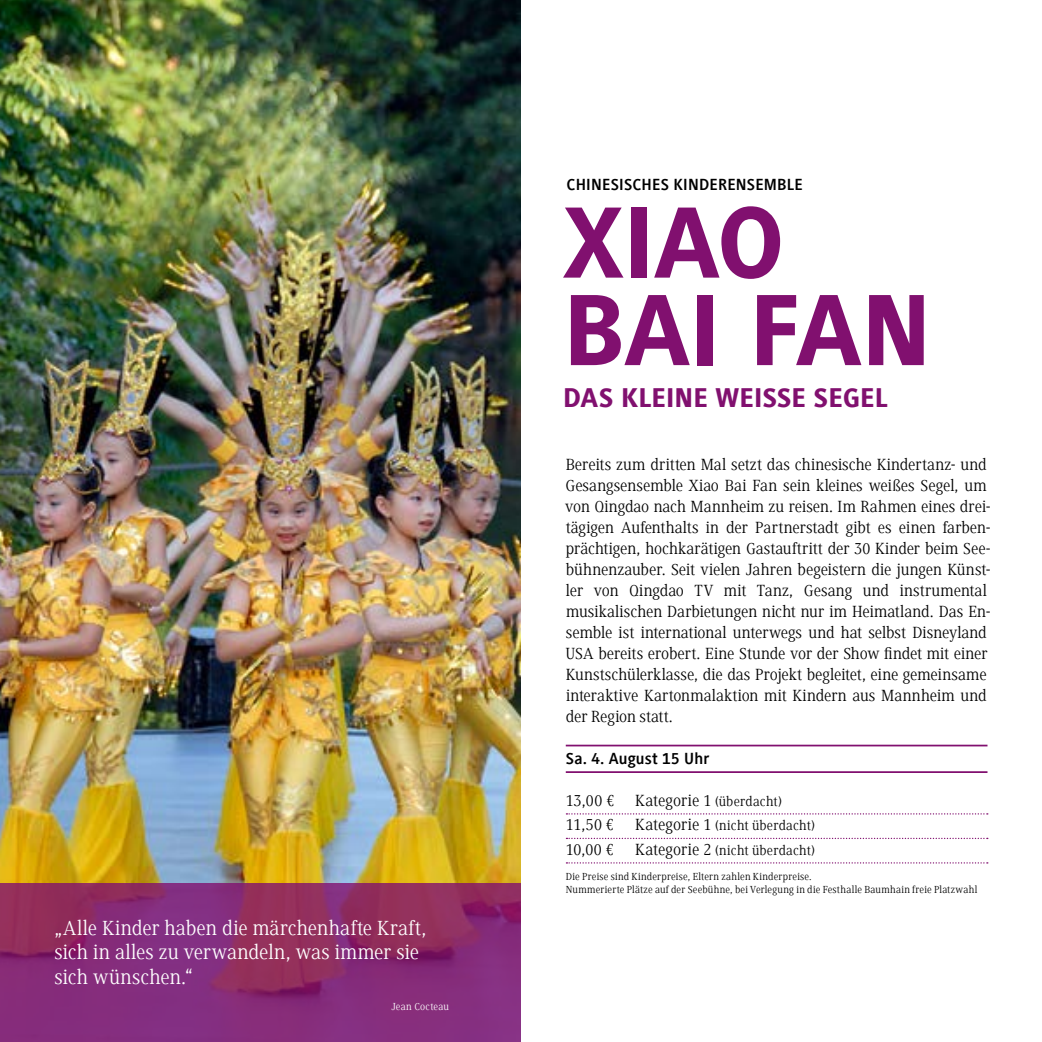
<style>
.page{position:relative;width:1042px;height:1042px;background:#fff}
.page>*{position:absolute;margin:0;border:0;box-sizing:border-box;transform-origin:0 0}
.t1{font:800 105px/87.5px "Generis Sans Com";letter-spacing:-.01em;color:#81106f}
.t2{font:800 28px "Generis Sans Com";color:#81106f}
.t3{font:21px/24.5px "Generis Serif Com";letter-spacing:.005em;color:#fff}
.t4{font:16.62px/21px "Generis Serif Com";color:#000}
.t5{font:700 16.62px "Generis Sans Com";letter-spacing:.015em;color:#000}
.t6{font:14px "Generis Serif Com";letter-spacing:.015em;color:#000}
.t7{font:10.5px/12.6px "Generis Serif Com";letter-spacing:.02em;color:#000}
.t8{font:10.5px "Generis Serif Com";letter-spacing:.015em;color:#fff}
.s1{font-size:16.62px}
</style>
<div class="page">
<img style="left:0;top:0;width:521px;height:883px">
<hr style="left:566px;top:744px;width:421px;height:2px;background:#81106f">
<hr style="left:566px;top:771px;width:421px;height:2px;background:#81106f">
<svg style="left:566px;top:813px;width:422px;height:1px"></svg>
<svg style="left:566px;top:838px;width:422px;height:1px"></svg>
<svg style="left:566px;top:862px;width:422px;height:1px"></svg>
<svg style="left:0;top:883px;width:521px;height:159px;background:#882c71"></svg>
<p class="t3" style="left:55px;top:915px;width:373px">„Alle Kinder haben die märchenhafte Kraft, sich in alles zu verwandeln, was immer sie sich wünschen.“</p>
<p class="t8" style="left:391px;top:1000px;width:59px">Jean Cocteau</p>
<p class="t5" style="left:566px;top:175px;width:238px">CHINESISCHES KINDERENSEMBLE</p>
<h1 class="t1" style="left:563px;top:200px;width:370px">XIAO<br>BAI FAN</h1>
<h2 class="t2" style="left:563px;top:382px;width:326px">DAS KLEINE WEISSE SEGEL</h2>
<p class="t4" style="left:565px;top:454px;width:427px">Bereits zum dritten Mal setzt das chinesische Kindertanz- und Gesangsensemble Xiao Bai Fan sein kleines weißes Segel, um von Qingdao nach Mannheim zu reisen. Im Rahmen eines drei&shy;tägigen Aufenthalts in der Partnerstadt gibt es einen farben&shy;prächtigen, hochkarätigen Gastauftritt der 30 Kinder beim See&shy;bühnenzauber. Seit vielen Jahren begeistern die jungen Künst&shy;ler von Qingdao TV mit Tanz, Gesang und instrumental musikalischen Darbietungen nicht nur im Heimatland. Das En&shy;semble ist international unterwegs und hat selbst Disneyland USA bereits erobert. Eine Stunde vor der Show findet mit einer Kunstschülerklasse, die das Projekt begleitet, eine gemeinsame interaktive Kartonmalaktion mit Kindern aus Mannheim und der Region statt.</p>
<p class="t5" style="left:566px;top:749px;width:145px">Sa. 4. August 15 Uhr</p>
<p class="t4" style="left:566px;top:790px;width:50px">13,00 €</p>
<p class="t6" style="left:635px;top:793px;width:149px"><span class="s1">Kategorie 1</span> (überdacht)</p>
<p class="t4" style="left:566px;top:814px;width:50px">11,50 €</p>
<p class="t6" style="left:635px;top:818px;width:182px"><span class="s1">Kategorie 1</span> (nicht überdacht)</p>
<p class="t4" style="left:566px;top:839px;width:50px">10,00 €</p>
<p class="t6" style="left:635px;top:842px;width:182px"><span class="s1">Kategorie 2</span> (nicht überdacht)</p>
<p class="t7" style="left:566px;top:870px;width:413px">Die Preise sind Kinderpreise, Eltern zahlen Kinderpreise.<br>Nummerierte Plätze auf der Seebühne, bei Verlegung in die Festhalle Baumhain freie Platzwahl</p>
</div>
